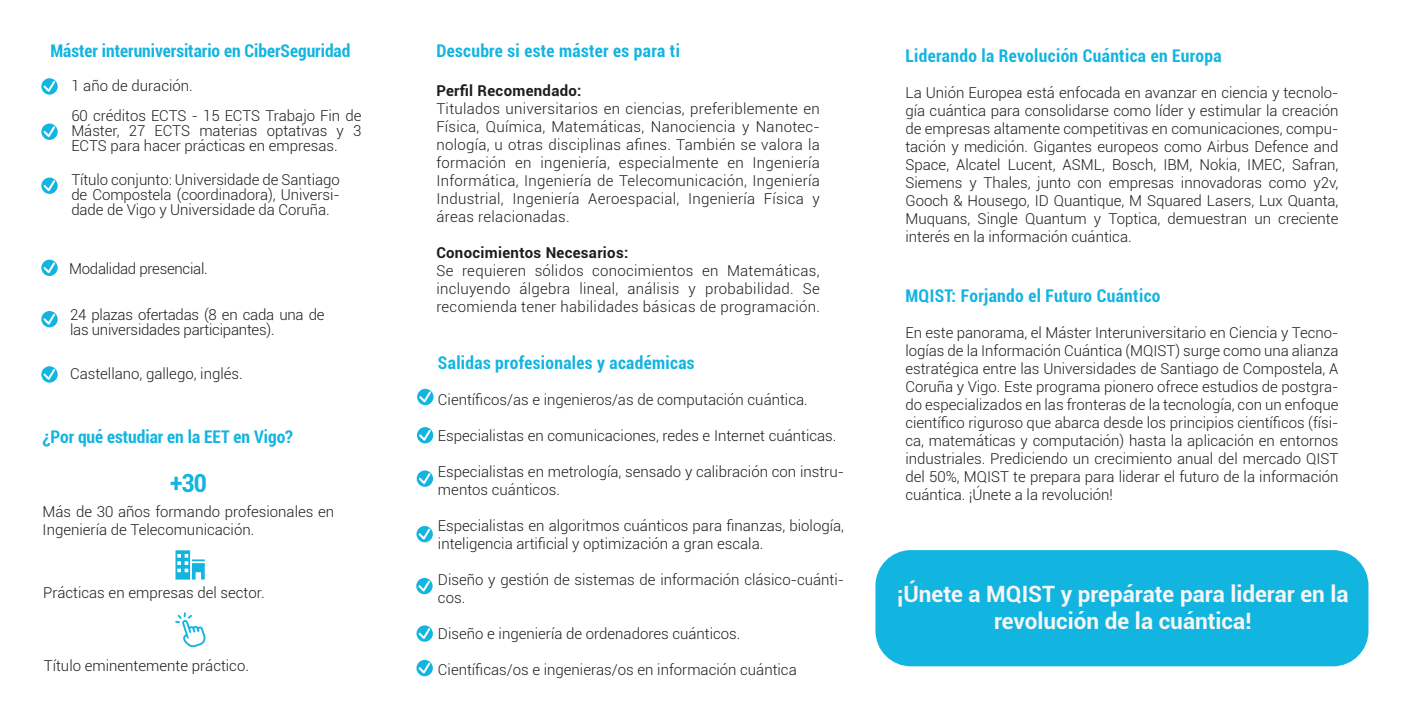
<style>
.page{position:relative;width:1418px;height:709px;background:#fff}
.page>*{position:absolute;margin:0;border:0;box-sizing:border-box;transform-origin:0 0}
.t1{font:700 condensed 25px "Roboto";color:#12b4e0}
.t2{font:700 22.5px/27px "Roboto";color:#f6f6f6;text-align:center}
.t3{font:700 condensed 17.5px "Roboto";letter-spacing:.02em;color:#12b4e0}
.t4{font:700 condensed 17.5px "Roboto";color:#12b4e0}
.t5{font:300 15px/18px "Roboto";color:#1d1d1b}
.t6{font:700 15px "Roboto";letter-spacing:.02em;color:#1d1d1b}
.t7{font:300 15px "Roboto";letter-spacing:-.02em;color:#1d1d1b}
</style>
<div class="page">
<svg style="left:41px;top:78px;width:17px;height:17px"></svg>
<svg style="left:41px;top:123px;width:17px;height:17px"></svg>
<svg style="left:41px;top:177px;width:17px;height:17px"></svg>
<svg style="left:41px;top:260px;width:17px;height:16px"></svg>
<svg style="left:41px;top:311px;width:17px;height:16px"></svg>
<svg style="left:41px;top:366px;width:17px;height:16px"></svg>
<svg style="left:175px;top:612px;width:31px;height:35px"></svg>
<svg style="left:175px;top:550px;width:30px;height:29px"></svg>
<svg style="left:417px;top:389px;width:16px;height:16px"></svg>
<svg style="left:417px;top:427px;width:16px;height:16px"></svg>
<svg style="left:417px;top:470px;width:16px;height:17px"></svg>
<svg style="left:416px;top:526px;width:17px;height:16px"></svg>
<svg style="left:416px;top:578px;width:16px;height:16px"></svg>
<svg style="left:416px;top:625px;width:17px;height:16px"></svg>
<svg style="left:416px;top:660px;width:17px;height:16px"></svg>
<div style="left:875px;top:550px;width:493px;height:116px;background:#12b4e0;border-radius:35px"></div>
<p class="t4" style="left:50px;top:38px;width:301px">Máster interuniversitario en CiberSeguridad</p>
<p class="t3" style="left:905px;top:44px;width:318px">Liderando la Revolución Cuántica en Europa</p>
<p class="t5" style="left:905px;top:83px;width:434px;text-align:justify">La Unión Europea está enfocada en avanzar en ciencia y tecnolo&shy;gía cuántica para consolidarse como líder y estimular la creación de empresas altamente competitivas en comunicaciones, compu&shy;tación y medición. Gigantes europeos como Airbus Defence and Space, Alcatel Lucent, ASML, Bosch, IBM, Nokia, IMEC, Safran, Siemens y Thales, junto con empresas innovadoras como y2v, Gooch &amp; Housego, ID Quantique, M Squared Lasers, Lux Quanta, Muquans, Single Quantum y Toptica, demuestran un creciente interés en la información cuántica.</p>
<p class="t3" style="left:436px;top:38px;width:245px">Descubre si este máster es para ti</p>
<p class="t6" style="left:436px;top:80px;width:147px">Perfil Recomendado:</p>
<p class="t5" style="left:436px;top:99px;width:385px;text-align:justify">Titulados universitarios en ciencias, preferiblemente en Física, Química, Matemáticas, Nanociencia y Nanotec&shy;nología, u otras disciplinas afines. También se valora la formación en ingeniería, especialmente en Ingeniería Informática, Ingeniería de Telecomunicación, Ingeniería Industrial, Ingeniería Aeroespacial, Ingeniería Física y áreas relacionadas.</p>
<p class="t6" style="left:436px;top:242px;width:193px">Conocimientos Necesarios:</p>
<p class="t5" style="left:436px;top:261px;width:385px;text-align:justify">Se requieren sólidos conocimientos en Matemáticas, incluyendo álgebra lineal, análisis y probabilidad. Se recomienda tener habilidades básicas de programación.</p>
<p class="t5" style="left:71px;top:71px;width:291px;line-height:29.5px">1 año de duración.<br>60 créditos ECTS - 15 ECTS Trabajo Fin de</p>
<p class="t5" style="left:71px;top:122px;width:291px;line-height:15px">Máster, 27 ECTS materias optativas y 3<br>ECTS para hacer prácticas en empresas.</p>
<p class="t5" style="left:71px;top:171px;width:270px;line-height:15px;text-align:justify">Título conjunto: Universidade de Santiago de Compostela (coordinadora), Universi&shy;dade de Vigo y Universidade da Coruña.</p>
<p class="t7" style="left:69px;top:258px;width:140px">Modalidad presencial.</p>
<p class="t5" style="left:70px;top:307px;width:256px;line-height:15px">24 plazas ofertadas (8 en cada una de las universidades participantes).</p>
<p class="t3" style="left:905px;top:284px;width:256px">MQIST: Forjando el Futuro Cuántico</p>
<p class="t5" style="left:905px;top:323px;width:434px;text-align:justify">En este panorama, el Máster Interuniversitario en Ciencia y Tecno&shy;logías de la Información Cuántica (MQIST) surge como una alianza estratégica entre las Universidades de Santiago de Compostela, A Coruña y Vigo. Este programa pionero ofrece estudios de postgra&shy;do especializados en las fronteras de la tecnología, con un enfoque científico riguroso que abarca desde los principios científicos (físi&shy;ca, matemáticas y computación) hasta la aplicación en entornos industriales. Prediciendo un crecimiento anual del mercado QIST del 50%, MQIST te prepara para liderar el futuro de la información cuántica. ¡Únete a la revolución!</p>
<p class="t3" style="left:438px;top:350px;width:258px">Salidas profesionales y académicas</p>
<p class="t5" style="left:438px;top:390px;width:371px">Científicos/as e ingenieros/as de computación cuántica.</p>
<p class="t5" style="left:438px;top:426px;width:400px">Especialistas en comunicaciones, redes e Internet cuánticas.</p>
<p class="t5" style="left:438px;top:462px;width:407px">Especialistas en metrología, sensado y calibración con instru&shy;mentos cuánticos.</p>
<p class="t5" style="left:438px;top:516px;width:407px">Especialistas en algoritmos cuánticos para finanzas, biología, inteligencia artificial y optimización a gran escala.</p>
<p class="t5" style="left:438px;top:570px;width:407px">Diseño y gestión de sistemas de información clásico-cuánti&shy;cos.</p>
<p class="t5" style="left:438px;top:624px;width:304px">Diseño e ingeniería de ordenadores cuánticos.</p>
<p class="t5" style="left:438px;top:660px;width:360px">Científicas/os e ingenieras/os en información cuántica</p>
<p class="t5" style="left:70px;top:364px;width:174px">Castellano, gallego, inglés.</p>
<p class="t4" style="left:43px;top:425px;width:252px">¿Por qué estudiar en la EET en Vigo?</p>
<h1 class="t1" style="left:170px;top:465px;width:38px">+30</h1>
<p class="t5" style="left:43px;top:502px;width:293px">Más de 30 años formando profesionales en<br>Ingeniería de Telecomunicación.</p>
<h2 class="t2" style="left:897px;top:580px;width:453px">¡Únete a MQIST y prepárate para liderar en la revolución de la cuántica!</h2>
<p class="t5" style="left:43px;top:582px;width:223px">Prácticas en empresas del sector.</p>
<p class="t5" style="left:44px;top:656px;width:207px">Título eminentemente práctico.</p>
</div>
